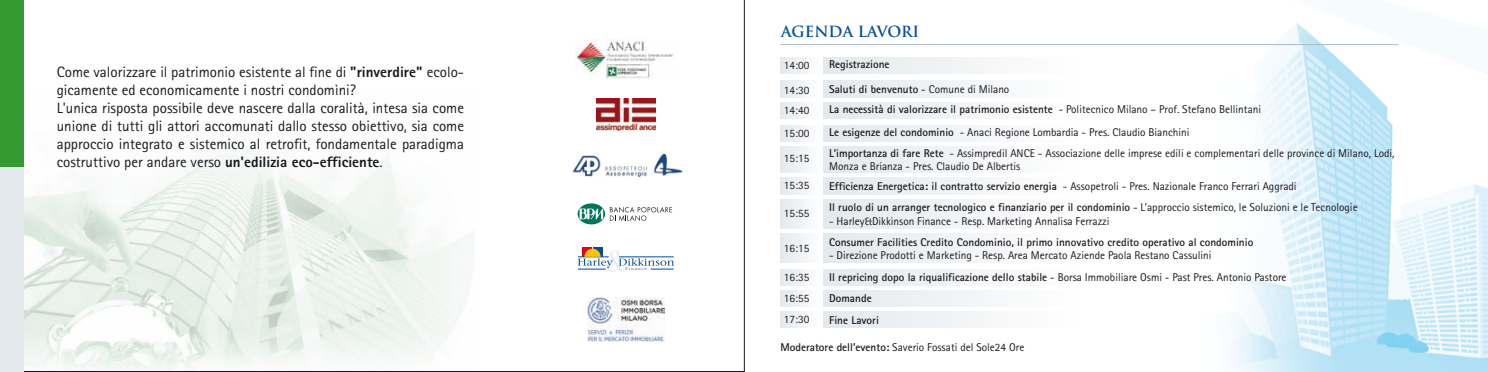
<style>
.page{position:relative;width:1488px;height:372px;background:#fff}
.page>*{position:absolute;margin:0;border:0;box-sizing:border-box;transform-origin:0 0}
.t1{font:15px/18px "Rotis Sans Serif";color:#1a171c}
.t2{font:700 15px "Trajan Pro";color:#004e9c}
.t3{font:700 11.25px/24.2px "Rotis Sans Serif";color:#1a171c}
.t4{font:11.25px/24px "Rotis Sans Serif";color:#1a171c}
.t5{font:4.62px "Baker Signet";letter-spacing:.12em;color:#657077;scale:1.33 1}
.s1{font-weight:800}
.s2{font-weight:400}
.s3{font-weight:700}
</style>
<div class="page">
<svg style="left:24px;top:0;width:720px;height:371px"></svg>
<img style="left:1229px;top:23px;width:258px;height:348px">
<div style="left:0;top:162px;width:24px;height:209px;background:#e3e9ec"></div>
<div style="left:0;top:0;width:24px;height:166px;background:#359a32"></div>
<hr style="left:780px;top:44px;width:617px;height:1px;background:#a9bbc4">
<div style="left:780px;top:81px;width:42px;height:16px;background:linear-gradient(to right,#e3e9ec,#fefefe)"></div>
<div style="left:780px;top:57px;width:42px;height:16px;background:linear-gradient(to right,#e3e9ec,#fefefe)"></div>
<div style="left:823px;top:81px;width:260px;height:16px;background:linear-gradient(to right,#e3e9ec,#fff)"></div>
<div style="left:823px;top:57px;width:260px;height:16px;background:linear-gradient(to right,#e3e9ec,#fff)"></div>
<div style="left:780px;top:102px;width:42px;height:16px;background:linear-gradient(to right,#e3e9ec,#fefefe)"></div>
<div style="left:823px;top:102px;width:260px;height:16px;background:linear-gradient(to right,#e3e9ec,#fff)"></div>
<div style="left:780px;top:125px;width:42px;height:16px;background:linear-gradient(to right,#e3e9ec,#fefefe)"></div>
<div style="left:823px;top:125px;width:260px;height:16px;background:linear-gradient(to right,#e3e9ec,#fff)"></div>
<div style="left:780px;top:178px;width:42px;height:16px;background:linear-gradient(to right,#e3e9ec,#fefefe)"></div>
<div style="left:823px;top:178px;width:260px;height:16px;background:linear-gradient(to right,#e3e9ec,#fff)"></div>
<div style="left:780px;top:269px;width:42px;height:16px;background:linear-gradient(to right,#e3e9ec,#fefefe)"></div>
<div style="left:823px;top:269px;width:260px;height:16px;background:linear-gradient(to right,#e3e9ec,#fff)"></div>
<div style="left:780px;top:290px;width:42px;height:16px;background:linear-gradient(to right,#e3e9ec,#fefefe)"></div>
<div style="left:823px;top:290px;width:260px;height:16px;background:linear-gradient(to right,#e3e9ec,#fff)"></div>
<div style="left:780px;top:311px;width:42px;height:16px;background:linear-gradient(to right,#e3e9ec,#fefefe)"></div>
<div style="left:823px;top:311px;width:260px;height:16px;background:linear-gradient(to right,#e3e9ec,#fff)"></div>
<div style="left:780px;top:233px;width:42px;height:29px;background:linear-gradient(to right,#e3e9ec,#fefefe)"></div>
<div style="left:823px;top:233px;width:260px;height:29px;background:linear-gradient(to right,#e3e9ec,#fff)"></div>
<div style="left:780px;top:199px;width:42px;height:29px;background:linear-gradient(to right,#e3e9ec,#fefefe)"></div>
<div style="left:823px;top:199px;width:260px;height:29px;background:linear-gradient(to right,#e3e9ec,#fff)"></div>
<div style="left:780px;top:146px;width:42px;height:26px;background:linear-gradient(to right,#e3e9ec,#fefefe)"></div>
<div style="left:823px;top:146px;width:260px;height:26px;background:linear-gradient(to right,#e3e9ec,#fff)"></div>
<div style="left:582px;top:247px;width:10px;height:9px;background:#e2001a"></div>
<div style="left:593px;top:247px;width:9px;height:9px;background:#004e9c"></div>
<svg style="left:578px;top:248px;width:96px;height:23px"></svg>
<img style="left:587px;top:297px;width:77px;height:44px">
<img style="left:569px;top:153px;width:114px;height:24px">
<img style="left:596px;top:98px;width:60px;height:32px">
<img style="left:575px;top:39px;width:102px;height:41px">
<svg style="left:577px;top:203px;width:28px;height:21px"></svg>
<svg style="left:579px;top:208px;width:24px;height:11px"></svg>
<svg style="left:610px;top:207px;width:62px;height:13px"></svg>
<p class="t1" style="left:57px;top:62px;width:409px">Come valorizzare il patrimonio esistente al fine di <span class="s1">"rinverdire"</span> ecolo&shy;gicamente ed economicamente i nostri condomìni?<br>L'unica risposta possibile deve nascere dalla coralità, intesa sia come unione di tutti gli attori accomunati dallo stesso obiettivo, sia come approccio integrato e sistemico al retrofit, fondamentale paradigma costruttivo per andare verso <span class="s1">un'edilizia eco-efficiente</span>.</p>
<p class="t5" style="left:625px;top:265px;width:18px">Finance</p>
<h1 class="t2" style="left:781px;top:22px;width:140px">AGENDA LAVORI</h1>
<p class="t4" style="left:784px;top:53px;width:27px">14:00<br>14:30</p>
<p class="t3" style="left:829px;top:52px;width:182px">Registrazione<br>Saluti di benvenuto <span class="s2">- Comune di Milano</span></p>
<p class="t4" style="left:784px;top:97px;width:27px">14:40</p>
<p class="t3" style="left:829px;top:96px;width:433px">La necessità di valorizzare il patrimonio esistente <span class="s2">- Politecnico Milano – Prof. Stefano Bellintani</span></p>
<p class="t4" style="left:784px;top:120px;width:27px">15:00</p>
<p class="t4" style="left:829px;top:120px;width:362px"><span class="s3">Le esigenze del condominio</span> - Anaci Regione Lombardia - Pres. Claudio Bianchini</p>
<p class="t4" style="left:784px;top:146px;width:27px">15:15</p>
<p class="t4" style="left:829px;top:146px;width:567px;line-height:13.5px"><span class="s3">L’importanza di fare Rete</span> - Assimpredil ANCE - Associazione delle imprese edili e complementari delle province di Milano, Lodi,<br>Monza e Brianza - Pres. Claudio De Albertis</p>
<p class="t4" style="left:784px;top:173px;width:27px">15:35</p>
<p class="t3" style="left:829px;top:173px;width:469px">Efficienza Energetica: il contratto servizio energia <span class="s2">- Assopetroli - Pres. Nazionale Franco Ferrari Aggradi</span></p>
<p class="t4" style="left:784px;top:201px;width:27px">15:55</p>
<p class="t4" style="left:784px;top:235px;width:27px">16:15</p>
<p class="t3" style="left:829px;top:195px;width:530px">Il ruolo di un arranger tecnologico e finanziario per il condominio <span class="s2">- L’approccio sistemico, le Soluzioni e le Tecnologie</span></p>
<p class="t4" style="left:829px;top:209px;width:282px">- Harley&amp;Dikkinson Finance - Resp. Marketing Annalisa Ferrazzi</p>
<p class="t3" style="left:829px;top:229px;width:426px">Consumer Facilities Credito Condominio, il primo innovativo credito operativo al condominio</p>
<p class="t4" style="left:829px;top:243px;width:384px">- Direzione Prodotti e Marketing - Resp. Area Mercato Aziende Paola Restano Cassulini</p>
<p class="t4" style="left:784px;top:264px;width:27px">16:35</p>
<p class="t3" style="left:829px;top:264px;width:459px">Il repricing dopo la riqualificazione dello stabile <span class="s2">- Borsa Immobiliare Osmi - Past Pres. Antonio Pastore</span></p>
<p class="t4" style="left:784px;top:285px;width:27px">16:55</p>
<p class="t3" style="left:829px;top:286px;width:44px">Domande</p>
<p class="t4" style="left:784px;top:307px;width:27px">17:30</p>
<p class="t3" style="left:829px;top:307px;width:51px">Fine Lavori</p>
<p class="t4" style="left:780px;top:334px;width:245px"><span class="s3">Moderatore dell’evento:</span> Saverio Fossati del Sole24 Ore</p>
</div>
